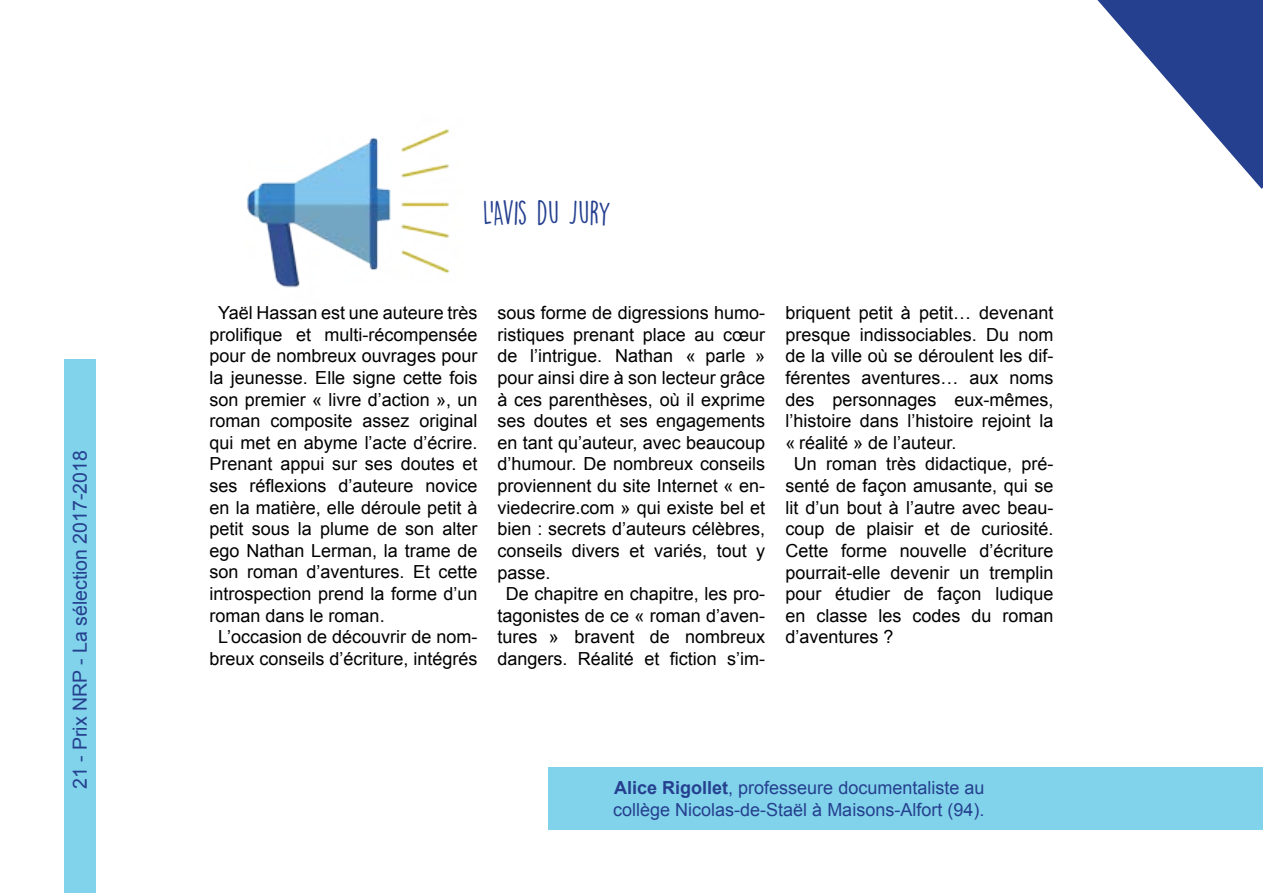
<style>
.page{position:relative;width:1263px;height:893px;background:#fff}
.page>*{position:absolute;margin:0;border:0;box-sizing:border-box;transform-origin:0 0}
.t1{font:30px "DK Lemon Yellow Sun";letter-spacing:-.04em;color:#25408f}
.t2{font:19.5px "Arial";color:#25408f}
.t3{font:18px "Arial";color:#000}
.t4{font:18px/21.6px "Arial";color:#25408f}
.s1{font-weight:700}
</style>
<div class="page">
<div style="left:64px;top:359px;width:32px;height:534px;background:#81d3eb"></div>
<img style="left:247px;top:129px;width:203px;height:159px">
<svg style="left:1097px;top:0;width:166px;height:189px"></svg>
<div style="left:549px;top:767px;width:714px;height:62px;background:#81d3eb"></div>
<p class="t2" style="left:67px;top:789px;width:340px;rotate:-90deg">21 - Prix NRP - La sélection 2017-2018</p>
<h1 class="t1" style="left:483px;top:194px;width:130px">L’AVIS DU JURY</h1>
<p class="t3" style="left:218px;top:301px;width:261px">Yaël Hassan est une auteure très</p>
<p class="t3" style="left:210px;top:323px;width:269px">prolifique et multi-récompensée</p>
<p class="t3" style="left:210px;top:344px;width:269px">pour de nombreux ouvrages pour</p>
<p class="t3" style="left:210px;top:366px;width:269px">la jeunesse. Elle signe cette fois</p>
<p class="t3" style="left:210px;top:388px;width:269px">son premier « livre d’action », un</p>
<p class="t3" style="left:210px;top:409px;width:269px">roman composite assez original</p>
<p class="t3" style="left:210px;top:431px;width:269px">qui met en abyme l’acte d’écrire.</p>
<p class="t3" style="left:210px;top:452px;width:269px">Prenant appui sur ses doutes et</p>
<p class="t3" style="left:210px;top:474px;width:269px">ses réflexions d’auteure novice</p>
<p class="t3" style="left:210px;top:496px;width:269px">en la matière, elle déroule petit à</p>
<p class="t3" style="left:210px;top:517px;width:269px">petit sous la plume de son alter</p>
<p class="t3" style="left:210px;top:539px;width:269px">ego Nathan Lerman, la trame de</p>
<p class="t3" style="left:210px;top:560px;width:269px">son roman d’aventures. Et cette</p>
<p class="t3" style="left:210px;top:582px;width:269px">introspection prend la forme d’un</p>
<p class="t3" style="left:210px;top:604px;width:177px">roman dans le roman.</p>
<p class="t3" style="left:218px;top:625px;width:261px">L’occasion de découvrir de nom-</p>
<p class="t3" style="left:210px;top:647px;width:269px">breux conseils d’écriture, intégrés</p>
<p class="t3" style="left:497px;top:301px;width:269px">sous forme de digressions humo-</p>
<p class="t3" style="left:497px;top:323px;width:269px">ristiques prenant place au cœur</p>
<p class="t3" style="left:497px;top:344px;width:269px">de l’intrigue. Nathan « parle »</p>
<p class="t3" style="left:497px;top:366px;width:269px">pour ainsi dire à son lecteur grâce</p>
<p class="t3" style="left:497px;top:388px;width:269px">à ces parenthèses, où il exprime</p>
<p class="t3" style="left:497px;top:409px;width:269px">ses doutes et ses engagements</p>
<p class="t3" style="left:497px;top:431px;width:269px">en tant qu’auteur, avec beaucoup</p>
<p class="t3" style="left:497px;top:452px;width:269px">d’humour. De nombreux conseils</p>
<p class="t3" style="left:497px;top:474px;width:269px">proviennent du site Internet « en-</p>
<p class="t3" style="left:497px;top:496px;width:269px">viedecrire.com » qui existe bel et</p>
<p class="t3" style="left:497px;top:517px;width:269px">bien : secrets d’auteurs célèbres,</p>
<p class="t3" style="left:497px;top:539px;width:269px">conseils divers et variés, tout y</p>
<p class="t3" style="left:497px;top:560px;width:55px">passe.</p>
<p class="t3" style="left:506px;top:582px;width:261px">De chapitre en chapitre, les pro-</p>
<p class="t3" style="left:497px;top:604px;width:269px">tagonistes de ce « roman d’aven-</p>
<p class="t3" style="left:497px;top:625px;width:269px">tures » bravent de nombreux</p>
<p class="t3" style="left:497px;top:647px;width:269px">dangers. Réalité et fiction s’im-</p>
<p class="t3" style="left:785px;top:301px;width:269px">briquent petit à petit… devenant</p>
<p class="t3" style="left:785px;top:323px;width:269px">presque indissociables. Du nom</p>
<p class="t3" style="left:785px;top:344px;width:269px">de la ville où se déroulent les dif-</p>
<p class="t3" style="left:785px;top:366px;width:269px">férentes aventures… aux noms</p>
<p class="t3" style="left:785px;top:388px;width:269px">des personnages eux-mêmes,</p>
<p class="t3" style="left:785px;top:409px;width:269px">l’histoire dans l’histoire rejoint la</p>
<p class="t3" style="left:785px;top:431px;width:172px">« réalité » de l’auteur.</p>
<p class="t3" style="left:794px;top:452px;width:261px">Un roman très didactique, pré-</p>
<p class="t3" style="left:785px;top:474px;width:269px">senté de façon amusante, qui se</p>
<p class="t3" style="left:785px;top:496px;width:269px">lit d’un bout à l’autre avec beau-</p>
<p class="t3" style="left:785px;top:517px;width:269px">coup de plaisir et de curiosité.</p>
<p class="t3" style="left:785px;top:539px;width:269px">Cette forme nouvelle d’écriture</p>
<p class="t3" style="left:785px;top:560px;width:269px">pourrait-elle devenir un tremplin</p>
<p class="t3" style="left:785px;top:582px;width:269px">pour étudier de façon ludique</p>
<p class="t3" style="left:785px;top:604px;width:269px">en classe les codes du roman</p>
<p class="t3" style="left:785px;top:625px;width:110px">d’aventures ?</p>
<p class="t4" style="left:613px;top:777px;width:373px"><span class="s1">Alice Rigollet</span>, professeure documentaliste au collège Nicolas-de-Staël à Maisons-Alfort (94).</p>
</div>
